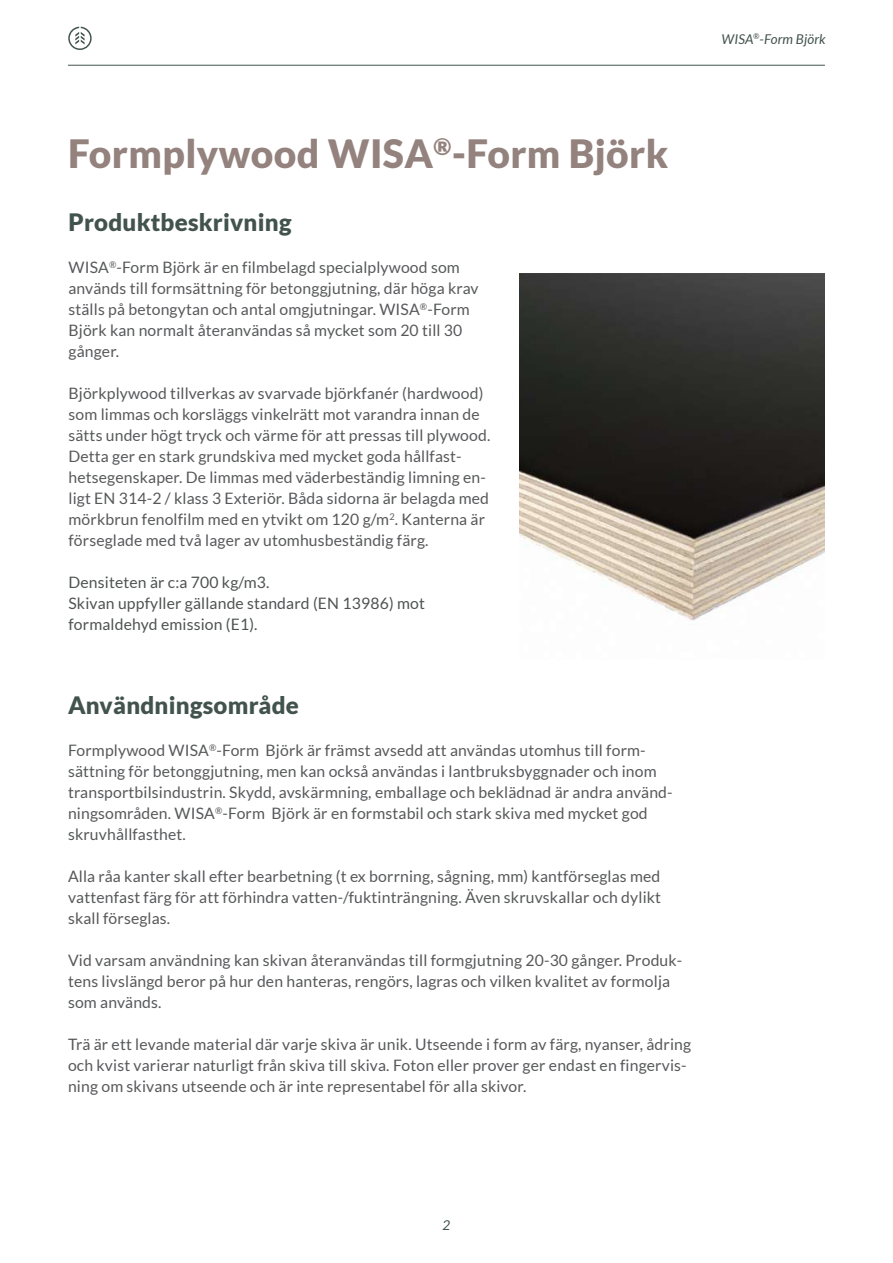
<style>
.page{position:relative;width:893px;height:1263px;background:#fff}
.page>*{position:absolute;margin:0;border:0;box-sizing:border-box;transform-origin:0 0}
.RUBRIK_PRODUKT{font:900 39px "Lato";letter-spacing:.01em;color:#93827d}
.RUBRIKER{font:900 24px "Lato";letter-spacing:.01em;color:#42534d}
.BRÖDTEXT{font:15.75px/21px "Lato";letter-spacing:.01em;color:#57585a}
.BRÖDTEXT-2{font:15.75px "Lato";letter-spacing:.01em;color:#4f5252}
.SIDHUVUD_PRODUKTNAMN{font:italic 13.5px "Lato";letter-spacing:.01em;color:#42534d}
</style>
<div class="page">
<img style="left:519px;top:273px;width:305px;height:348px">
<svg style="left:68px;top:27px;width:24px;height:23px"></svg>
<hr style="left:68px;top:65px;width:757px;height:1px;background:#42534d">
<p class="SIDHUVUD_PRODUKTNAMN" style="left:721px;top:31px;width:106px">WISA<sup>®</sup>-Form Björk</p>
<p class="RUBRIK_PRODUKT" style="left:68px;top:131px;width:602px">Formplywood WISA<sup>®</sup>-Form Björk</p>
<p class="RUBRIKER" style="left:68px;top:208px;width:225px">Produktbeskrivning</p>
<p class="BRÖDTEXT" style="left:68px;top:257px;width:412px">WISA<sup>®</sup>-Form Björk är en filmbelagd specialplywood som används till formsättning för betonggjutning, där höga krav</p>
<p class="BRÖDTEXT" style="left:68px;top:299px;width:403px">ställs på betongytan och antal omgjutningar. WISA<sup>®</sup>-Form<br>Björk kan normalt återanvändas så mycket som 20 till 30 gånger.</p>
<p class="BRÖDTEXT" style="left:68px;top:383px;width:423px">Björkplywood tillverkas av svarvade björkfanér (hardwood) som limmas och korsläggs vinkelrätt mot varandra innan de sätts under högt tryck och värme för att pressas till plywood.<br>Detta ger en stark grundskiva med mycket goda hållfast&shy;hetsegenskaper. De limmas med väderbeständig limning en&shy;ligt EN 314-2 / klass 3 Exteriör. Båda sidorna är belagda med mörkbrun fenolfilm med en ytvikt om 120 g/m<sup>2</sup>. Kanterna är förseglade med två lager av utomhusbeständig färg.</p>
<p class="BRÖDTEXT-2" style="left:68px;top:574px;width:203px">Densiteten är c:a 700 kg/m3.</p>
<p class="BRÖDTEXT-2" style="left:68px;top:595px;width:358px">Skivan uppfyller gällande standard (EN 13986) mot</p>
<p class="BRÖDTEXT-2" style="left:68px;top:616px;width:191px">formaldehyd emission (E1).</p>
<p class="RUBRIKER" style="left:68px;top:691px;width:232px">Användningsområde</p>
<p class="BRÖDTEXT" style="left:68px;top:740px;width:606px">Formplywood WISA<sup>®</sup>-Form Björk är främst avsedd att användas utomhus till form&shy;sättning för betonggjutning, men kan också användas i lantbruksbyggnader och inom transportbilsindustrin. Skydd, avskärmning, emballage och beklädnad är andra använd&shy;ningsområden. WISA<sup>®</sup>-Form Björk är en formstabil och stark skiva med mycket god skruvhållfasthet.</p>
<p class="BRÖDTEXT" style="left:68px;top:866px;width:594px">Alla råa kanter skall efter bearbetning (t ex borrning, sågning, mm) kantförseglas med</p>
<p class="BRÖDTEXT" style="left:68px;top:887px;width:595px">vattenfast färg för att förhindra vatten-/fuktinträngning. Även skruvskallar och dylikt skall förseglas.</p>
<p class="BRÖDTEXT" style="left:68px;top:950px;width:616px">Vid varsam användning kan skivan återanvändas till formgjutning 20-30 gånger. Produk&shy;tens livslängd beror på hur den hanteras, rengörs, lagras och vilken kvalitet av formolja som används.</p>
<p class="BRÖDTEXT" style="left:68px;top:1034px;width:625px">Trä är ett levande material där varje skiva är unik. Utseende i form av färg, nyanser, ådring och kvist varierar naturligt från skiva till skiva. Foton eller prover ger endast en fingervis&shy;ning om skivans utseende och är inte representabel för alla skivor.</p>
<p class="SIDHUVUD_PRODUKTNAMN" style="left:443px;top:1217px;width:9px">2</p>
</div>
